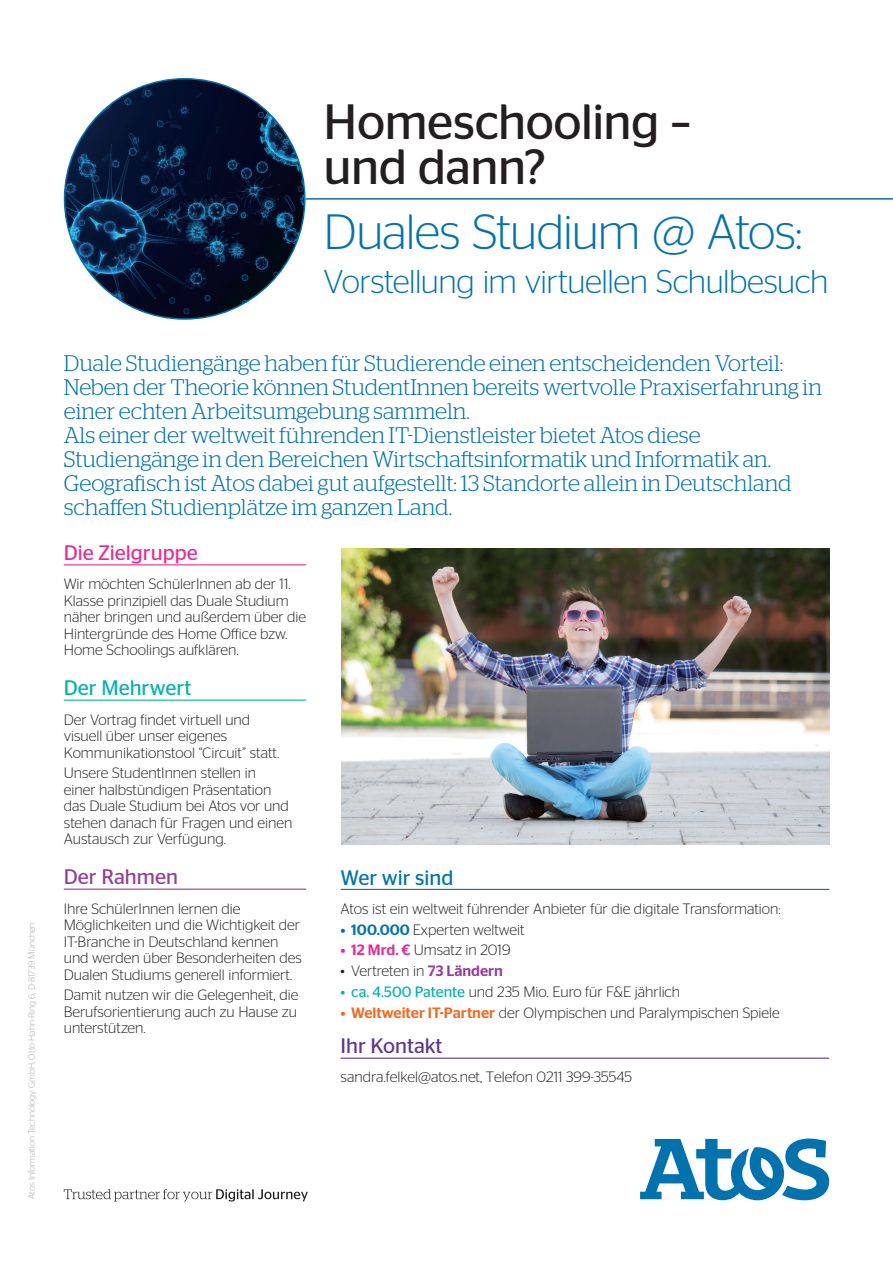
<style>
.page{position:relative;width:893px;height:1263px;background:#fff}
.page>*{position:absolute;margin:0;border:0;box-sizing:border-box;transform-origin:0 0}
.t1{font:49.5px/45px "Stag Sans";letter-spacing:-.01em;color:#231f20}
.t2{font:300 49.5px "Stag Sans";letter-spacing:-.02em;color:#0073ae}
.t3{font:300 33px "Stag Sans";letter-spacing:-.015em;color:#0073ae}
.t4{font:300 22.5px/24px "Stag";color:#0073ae}
.t5{font:21px "Stag Sans";color:#ea2c92}
.t6{font:21px "Stag Sans";color:#00b3b0}
.t7{font:21px "Stag Sans";color:#0073ae}
.t8{font:21px "Stag Sans";color:#5b3896}
.t9{font:21px "Stag Sans";color:#973c96}
.t10{font:300 15px/16.5px "Stag Sans";color:#231f20}
.t11{font:300 9px "Stag Sans";color:#a8a9ad}
.s1{font-weight:500;color:#0073ae}
.s2{font-weight:500;color:#ea2c92}
.s3{font-weight:500;color:#973c96}
.s4{font-weight:400;color:#00b3b0}
.s5{font-weight:500;color:#f36a21}
</style>
<div class="page">
<img style="left:342px;top:549px;width:487px;height:295px">
<svg style="left:640px;top:1138px;width:189px;height:62px"></svg>
<svg style="left:64px;top:1189px;width:244px;height:12px"></svg>
<img style="left:65px;top:79px;width:240px;height:240px;border-radius:120px">
<hr style="left:305px;top:198px;width:588px;height:2px;background:#0073ae">
<hr style="left:64px;top:564px;width:242px;height:1px;background:#ea2c92">
<hr style="left:64px;top:699px;width:242px;height:2px;background:#00b3b0">
<hr style="left:64px;top:889px;width:242px;height:1px;background:#973c96">
<hr style="left:341px;top:889px;width:488px;height:1px;background:#0073ae">
<hr style="left:341px;top:1058px;width:488px;height:1px;background:#5b3896">
<p class="t11" style="left:27px;top:1199px;width:278px;rotate:-90deg">Atos Information Technology GmbH, Otto-Hahn-Ring 6, D-81739 München</p>
<h1 class="t1" style="left:324px;top:99px;width:369px">Homeschooling – und dann?</h1>
<h1 class="t2" style="left:324px;top:205px;width:480px">Duales Studium @ Atos:</h1>
<h2 class="t3" style="left:324px;top:263px;width:506px">Vorstellung im virtuellen Schulbesuch</h2>
<p class="t4" style="left:64px;top:351px;width:760px">Duale Studiengänge haben für Studierende einen entscheidenden Vorteil:<br>Neben der Theorie können StudentInnen bereits wertvolle Praxiserfahrung in einer echten Arbeitsumgebung sammeln.<br>Als einer der weltweit führenden IT-Dienstleister bietet Atos diese Studiengänge in den Bereichen Wirtschaftsinformatik und Informatik an.<br>Geografisch ist Atos dabei gut aufgestellt: 13 Standorte allein in Deutschland schaffen Studienplätze im ganzen Land.</p>
<h3 class="t5" style="left:64px;top:541px;width:135px">Die Zielgruppe</h3>
<p class="t10" style="left:64px;top:576px;width:244px">Wir möchten SchülerInnen ab der 11.<br>Klasse prinzipiell das Duale Studium näher bringen und außerdem über die Hintergründe des Home Office bzw.<br>Home Schoolings aufklären.</p>
<h3 class="t6" style="left:64px;top:676px;width:129px">Der Mehrwert</h3>
<p class="t10" style="left:64px;top:711px;width:217px">Der Vortrag findet virtuell und visuell über unser eigenes<br>Kommunikationstool “Circuit” statt.</p>
<p class="t10" style="left:64px;top:765px;width:230px">Unsere StudentInnen stellen in<br>einer halbstündigen Präsentation das Duale Studium bei Atos vor und stehen danach für Fragen und einen<br>Austausch zur Verfügung.</p>
<h3 class="t9" style="left:64px;top:865px;width:116px">Der Rahmen</h3>
<p class="t10" style="left:64px;top:900px;width:239px">Ihre SchülerInnen lernen die Möglichkeiten und die Wichtigkeit der IT-Branche in Deutschland kennen und werden über Besonderheiten des Dualen Studiums generell informiert.</p>
<p class="t10" style="left:64px;top:987px;width:236px;text-align:justify">Damit nutzen wir die Gelegenheit, die Berufsorientierung auch zu Hause zu unterstützen.</p>
<h3 class="t7" style="left:341px;top:865px;width:114px">Wer wir sind</h3>
<p class="t10" style="left:341px;top:900px;width:441px">Atos ist ein weltweit führender Anbieter für die digitale Transformation:</p>
<p class="t10" style="left:341px;top:921px;width:186px"><span class="s1">• 100.000</span> Experten weltweit</p>
<p class="t10" style="left:341px;top:942px;width:171px"><span class="s2">• 12 Mrd. €</span> Umsatz in 2019</p>
<p class="t10" style="left:341px;top:962px;width:164px">• Vertreten in <span class="s3">73 Ländern</span></p>
<p class="t10" style="left:341px;top:983px;width:341px"><span class="s4">• ca. 4.500 Patente</span> und 235 Mio. Euro für F&amp;E jährlich</p>
<p class="t10" style="left:341px;top:1004px;width:441px"><span class="s5">• Weltweiter IT-Partner</span> der Olympischen und Paralympischen Spiele</p>
<h3 class="t8" style="left:341px;top:1034px;width:103px">Ihr Kontakt</h3>
<p class="t10" style="left:341px;top:1068px;width:293px">sandra.felkel@atos.net, Telefon 0211 399-35545</p>
</div>
